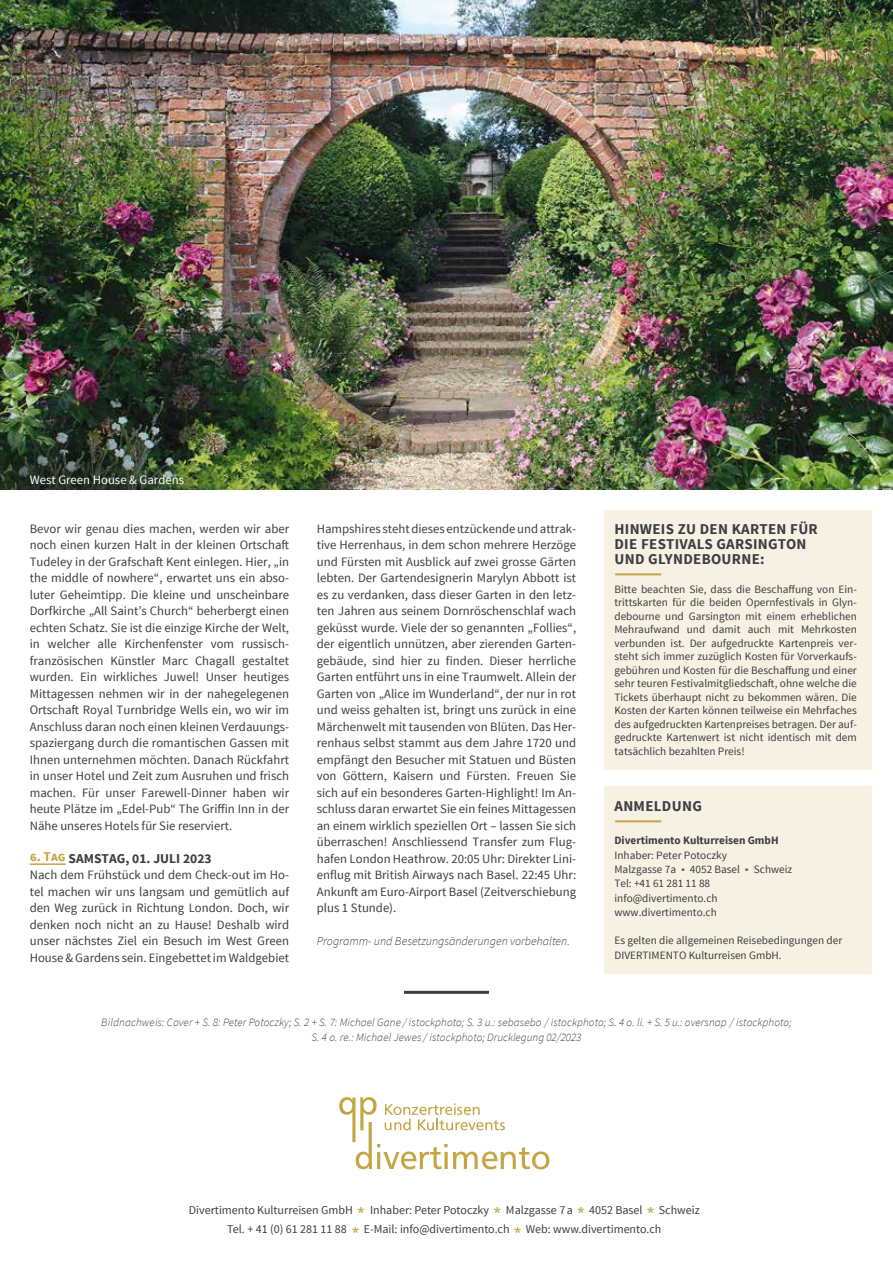
<style>
.page{position:relative;width:893px;height:1263px;background:#fff}
.page>*{position:absolute;margin:0;border:0;box-sizing:border-box;transform-origin:0 0}
.t1{font:900 18px "Source Sans Pro";color:#c5a644}
.t2{font:700 15px/15px "Source Sans Pro";letter-spacing:.02em;color:#3e3d40}
.t3{font:700 13.5px "Source Sans Pro";color:#3e3d40}
.t4{font:12.75px/16.5px "Source Sans Pro";color:#3e3d40;text-align:justify}
.t5{font:12.75px "Source Sans Pro";color:#fff}
.t6{font:12px/19.5px "Source Sans Pro";color:#3e3d40;text-align:center}
.t7{font:italic 300 12px "Source Sans Pro";color:#3e3d40}
.t8{font:11.25px/13.5px "Source Sans Pro";color:#3e3d40}
.t9{font:italic 300 11.25px/15px "Source Sans Pro";letter-spacing:.01em;color:#3e3d40;text-align:center}
.t10{font:700 11.25px "Source Sans Pro";color:#3e3d40}
.s1{color:#c5a644}
.s2{font-family:"Source Serif Pro";font-weight:700;font-size:15px;color:#c5a644}
</style>
<div class="page">
<img style="left:0;top:0;width:893px;height:489px">
<svg style="left:339px;top:1097px;width:210px;height:72px"></svg>
<hr style="left:404px;top:991px;width:85px;height:3px;background:#3e3d40">
<hr style="left:30px;top:863px;width:36px;height:2px;background:#c5a644">
<div style="left:604px;top:787px;width:268px;height:187px;background:#f6f1e3"></div>
<div style="left:604px;top:510px;width:268px;height:260px;background:#f6f1e3"></div>
<p class="t5" style="left:30px;top:472px;width:156px">West Green House &amp; Gardens</p>
<p class="t4" style="left:30px;top:520px;width:261px">Bevor wir genau dies machen, werden wir aber noch einen kurzen Halt in der kleinen Ortschaft Tudeley in der Grafschaft Kent einlegen. Hier, „in the middle of nowhere“, erwartet uns ein abso&shy;luter Geheimtipp. Die kleine und unscheinbare Dorfkirche „All Saint’s Church“ beherbergt einen echten Schatz. Sie ist die einzige Kirche der Welt, in welcher alle Kirchenfenster vom russisch&shy;französischen Künstler Marc Chagall gestaltet wurden. Ein wirkliches Juwel! Unser heutiges Mittagessen nehmen wir in der nahegelegenen Ortschaft Royal Turnbridge Wells ein, wo wir im Anschluss daran noch einen kleinen Verdauungs&shy;spaziergang durch die romantischen Gassen mit Ihnen unternehmen möchten. Danach Rückfahrt in unser Hotel und Zeit zum Ausruhen und frisch machen. Für unser Farewell-Dinner haben wir heute Plätze im „Edel-Pub“ The Griffin Inn in der Nähe unseres Hotels für Sie reserviert.</p>
<p class="t3" style="left:30px;top:849px;width:183px"><span class="s1">6. Tag</span> SAMSTAG, 01. JULI 2023</p>
<p class="t4" style="left:30px;top:867px;width:261px">Nach dem Frühstück und dem Check-out im Ho&shy;tel machen wir uns langsam und gemütlich auf den Weg zurück in Richtung London. Doch, wir denken noch nicht an zu Hause! Deshalb wird unser nächstes Ziel ein Besuch im West Green House &amp; Gardens sein. Eingebettet im Waldgebiet</p>
<p class="t4" style="left:317px;top:520px;width:261px">Hampshires steht dieses entzückende und attrak&shy;tive Herrenhaus, in dem schon mehrere Herzöge und Fürsten mit Ausblick auf zwei grosse Gärten lebten. Der Gartendesignerin Marylyn Abbott ist es zu verdanken, dass dieser Garten in den letz&shy;ten Jahren aus seinem Dornröschenschlaf wach geküsst wurde. Viele der so genannten „Follies“, der eigentlich unnützen, aber zierenden Garten&shy;gebäude, sind hier zu finden. Dieser herrliche Garten entführt uns in eine Traumwelt. Allein der Garten von „Alice im Wunderland“, der nur in rot und weiss gehalten ist, bringt uns zurück in eine Märchenwelt mit tausenden von Blüten. Das Her&shy;renhaus selbst stammt aus dem Jahre 1720 und empfängt den Besucher mit Statuen und Büsten von Göttern, Kaisern und Fürsten. Freuen Sie sich auf ein besonderes Garten-Highlight! Im An&shy;schluss daran erwartet Sie ein feines Mittagessen an einem wirklich speziellen Ort – lassen Sie sich überraschen! Anschliessend Transfer zum Flug&shy;hafen London Heathrow. 20:05 Uhr: Direkter Lini&shy;enflug mit British Airways nach Basel. 22:45 Uhr:<br>Ankunft am Euro-Airport Basel (Zeitverschiebung plus 1 Stunde).</p>
<p class="t7" style="left:317px;top:934px;width:255px">Programm- und Besetzungsänderungen vorbehalten.</p>
<p class="t2" style="left:614px;top:522px;width:205px">HINWEIS ZU DEN KARTEN FÜR<br>DIE FESTIVALS GARSINGTON<br>UND GLYNDEBOURNE:</p>
<h1 class="t1" style="left:614px;top:562px;width:49px">–––––––</h1>
<p class="t8" style="left:614px;top:582px;width:244px;text-align:justify">Bitte beachten Sie, dass die Beschaffung von Ein&shy;trittskarten für die beiden Opernfestivals in Glyn&shy;debourne und Garsington mit einem erheblichen Mehraufwand und damit auch mit Mehrkosten verbunden ist. Der aufgedruckte Kartenpreis ver&shy;steht sich immer zuzüglich Kosten für Vorverkaufs&shy;gebühren und Kosten für die Beschaffung und einer sehr teuren Festivalmitgliedschaft, ohne welche die Tickets überhaupt nicht zu bekommen wären. Die Kosten der Karten können teilweise ein Mehrfaches des aufgedruckten Kartenpreises betragen. Der auf&shy;gedruckte Kartenwert ist nicht identisch mit dem tatsächlich bezahlten Preis!</p>
<p class="t2" style="left:614px;top:799px;width:89px">ANMELDUNG</p>
<h1 class="t1" style="left:614px;top:808px;width:49px">–––––––</h1>
<p class="t10" style="left:614px;top:833px;width:166px">Divertimento Kulturreisen GmbH</p>
<p class="t8" style="left:614px;top:848px;width:179px;line-height:14.2px">Inhaber: Peter Potoczky<br>Malzgasse 7a * 4052 Basel * Schweiz<br>Tel: +41 61 281 11 88 info@divertimento.ch www.divertimento.ch</p>
<p class="t8" style="left:614px;top:933px;width:229px;line-height:14.2px">Es gelten die allgemeinen Reisebedingungen der<br>DIVERTIMENTO Kulturreisen GmbH.</p>
<p class="t9" style="left:101px;top:1015px;width:692px">Bildnachweis: Cover + S. 8: Peter Potoczky; S. 2 + S. 7: Michael Gane / istockphoto; S. 3 u.: sebasebo / istockphoto; S. 4 o. li. + S. 5 u.: oversnap / istockphoto;<br>S. 4 o. re.: Michael Jewes/ istockphoto; Drucklegung 02/2023</p>
<p class="t6" style="left:189px;top:1200px;width:512px">Divertimento Kulturreisen GmbH <span class="s2">*</span> Inhaber: Peter Potoczky <span class="s2">*</span> Malzgasse 7a <span class="s2">*</span> 4052 Basel <span class="s2">*</span> Schweiz<br>Tel. + 41 (0) 61 281 11 88 <span class="s2">*</span> E-Mail: info@divertimento.ch <span class="s2">*</span> Web: www.divertimento.ch</p>
</div>
